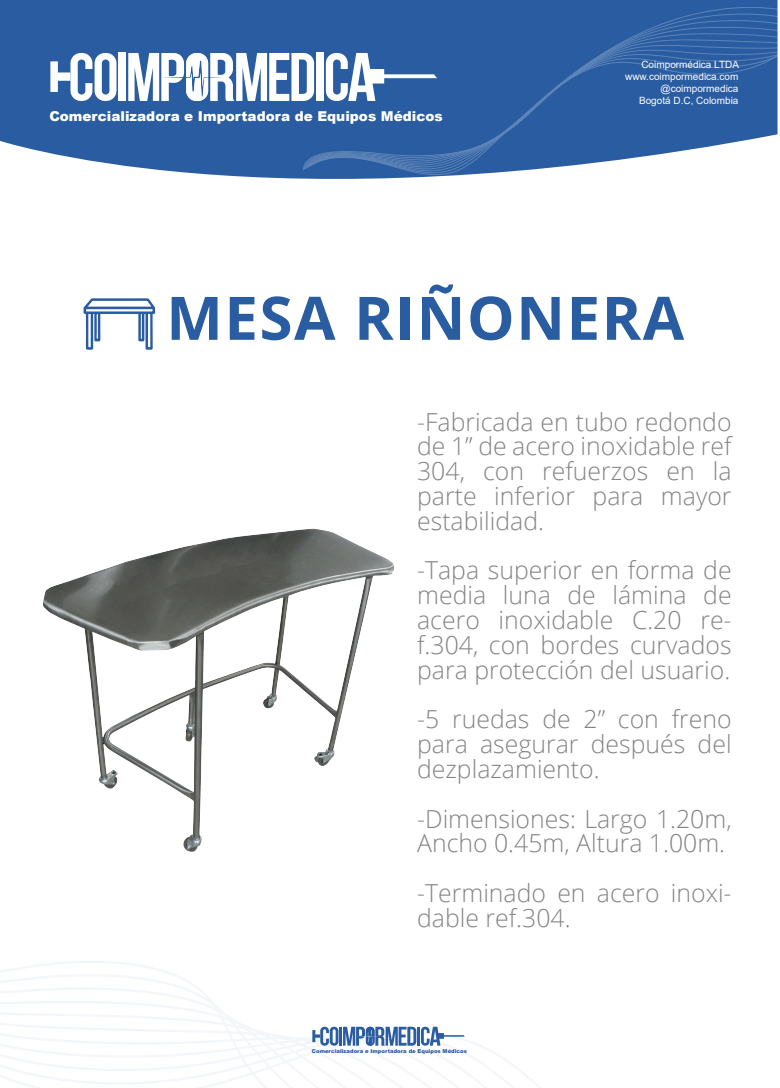
<style>
.page{position:relative;width:780px;height:1088px;background:#fff}
.page>*{position:absolute;margin:0;border:0;box-sizing:border-box;transform-origin:0 0}
.t1{font:700 60px "Open Sans";letter-spacing:.025em;color:#295ca0}
.t2{font:300 24.75px/24.8px "Open Sans";color:#848484;text-align:justify}
.t3{font:900 13.62px "Arial";color:#fff}
.t4{font:10px/12px "Arial";color:#fff;text-align:right}
.t5{font:900 5.38px "Arial";color:#295ca0}
</style>
<div class="page">
<svg style="left:0;top:0;width:460px;height:179px;background:#3e6ca9"></svg>
<svg style="left:311px;top:0;width:467px;height:175px;background:#3b69a8"></svg>
<svg style="left:0;top:961px;width:540px;height:127px"></svg>
<svg style="left:50px;top:53px;width:66px;height:48px"></svg>
<div style="left:119px;top:53px;width:7px;height:48px;background:#fff"></div>
<div style="left:316px;top:53px;width:8px;height:48px;background:#fff"></div>
<svg style="left:326px;top:53px;width:111px;height:48px"></svg>
<svg style="left:128px;top:53px;width:186px;height:48px"></svg>
<svg style="left:312px;top:1027px;width:153px;height:19px"></svg>
<svg style="left:83px;top:298px;width:72px;height:52px"></svg>
<img style="left:43px;top:528px;width:351px;height:324px">
<p class="t3" style="left:49px;top:106px;width:395px">Comercializadora e Importadora de Equipos Médicos</p>
<p class="t4" style="left:625px;top:58px;width:115px">Coimpormédica LTDA www.coimpormedica.com @coimpormedica<br>Bogotá D.C, Colombia</p>
<h1 class="t1" style="left:166px;top:276px;width:519px">MESA RIÑONERA</h1>
<p class="t2" style="left:417px;top:409px;width:316px">-Fabricada en tubo redondo de 1” de acero inoxidable ref 304, con refuerzos en la parte inferior para mayor estabilidad.</p>
<p class="t2" style="left:417px;top:557px;width:316px">-Tapa superior en forma de media luna de lámina de acero inoxidable C.20 re&shy;f.304, con bordes curvados para protección del usuario.</p>
<p class="t2" style="left:417px;top:706px;width:316px">-5 ruedas de 2” con freno para asegurar después del dezplazamiento.</p>
<p class="t2" style="left:417px;top:805px;width:316px">-Dimensiones: Largo 1.20m,<br>Ancho 0.45m, Altura 1.00m.</p>
<p class="t2" style="left:417px;top:880px;width:316px">-Terminado en acero inoxi&shy;dable ref.304.</p>
<p class="t5" style="left:312px;top:1047px;width:157px">Comercializadora e Importadora de Equipos Médicos</p>
</div>
